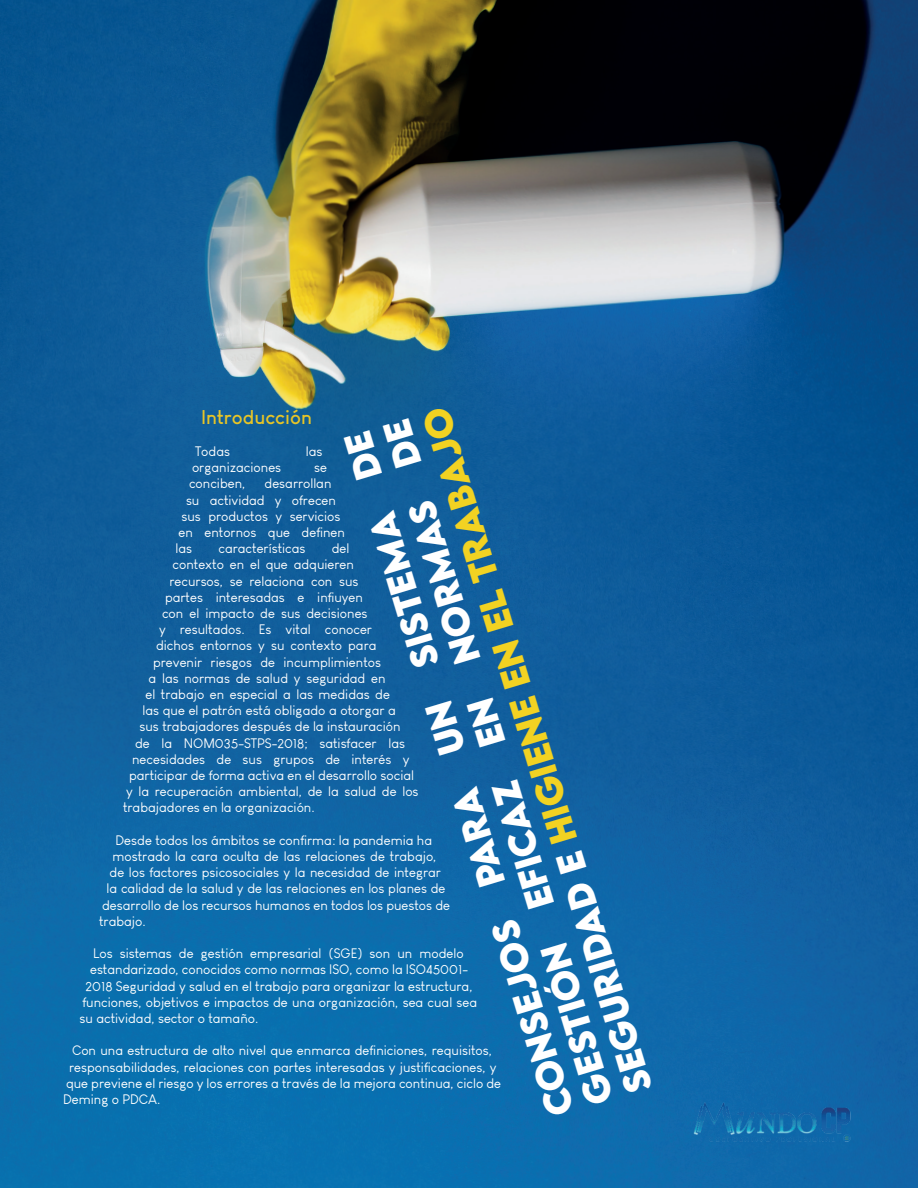
<style>
.page{position:relative;width:918px;height:1188px;background:#fff}
.page>*{position:absolute;margin:0;border:0;box-sizing:border-box;transform-origin:0 0}
.t1{font:700 34.05px/41.1px "LEMONMILK";color:#fff;text-align:justify}
.t2{font:700 19.5px "Louis George Cafe";color:#e8c526}
.t3{font:13.5px "Louis George Cafe";color:#fff}
.s1{color:#f2d222}
</style>
<div class="page">
<img style="left:0;top:0;width:918px;height:1188px">
<img style="left:671px;top:1094px;width:202px;height:56px">
<h1 class="t1" style="left:544px;top:1121px;width:715px;rotate:-107deg">Consejos para un sistema de gestión efic az en normas de seguridad e <span class="s1">higiene en el trabajo</span></h1>
<h2 class="t2" style="left:201px;top:404px;width:113px">Introducción</h2>
<p class="t3" style="left:195px;top:443px;width:37px">Todas</p>
<p class="t3" style="left:306px;top:443px;width:18px">las</p>
<p class="t3" style="left:192px;top:460px;width:91px">organizaciones</p>
<p class="t3" style="left:314px;top:460px;width:14px">se</p>
<p class="t3" style="left:189px;top:476px;width:58px">conciben,</p>
<p class="t3" style="left:265px;top:476px;width:68px">desarrollan</p>
<p class="t3" style="left:186px;top:492px;width:152px">su actividad y ofrecen</p>
<p class="t3" style="left:182px;top:508px;width:161px">sus productos y servicios</p>
<p class="t3" style="left:179px;top:524px;width:168px">en entornos que definen</p>
<p class="t3" style="left:176px;top:541px;width:18px">las</p>
<p class="t3" style="left:218px;top:541px;width:89px">características</p>
<p class="t3" style="left:332px;top:541px;width:19px">del</p>
<p class="t3" style="left:173px;top:557px;width:183px">contexto en el que adquieren</p>
<p class="t3" style="left:170px;top:573px;width:191px">recursos, se relaciona con sus</p>
<p class="t3" style="left:165px;top:589px;width:200px">partes interesadas e influyen</p>
<p class="t3" style="left:162px;top:605px;width:207px">con el impacto de sus decisiones</p>
<p class="t3" style="left:159px;top:622px;width:215px">y resultados. Es vital conocer</p>
<p class="t3" style="left:156px;top:638px;width:222px">dichos entornos y su contexto para</p>
<p class="t3" style="left:153px;top:654px;width:230px">prevenir riesgos de incumplimientos</p>
<p class="t3" style="left:149px;top:670px;width:239px">a las normas de salud y seguridad en</p>
<p class="t3" style="left:146px;top:686px;width:246px">el trabajo en especial a las medidas de</p>
<p class="t3" style="left:143px;top:703px;width:255px">las que el patrón está obligado a otorgar a</p>
<p class="t3" style="left:140px;top:719px;width:263px">sus trabajadores después de la instauración</p>
<p class="t3" style="left:135px;top:735px;width:271px">de la NOM035-STPS-2018; satisfacer las</p>
<p class="t3" style="left:132px;top:751px;width:279px">necesidades de sus grupos de interés y</p>
<p class="t3" style="left:129px;top:767px;width:287px">participar de forma activa en el desarrollo social</p>
<p class="t3" style="left:126px;top:784px;width:294px">y la recuperación ambiental, de la salud de los</p>
<p class="t3" style="left:123px;top:800px;width:193px">trabajadores en la organización.</p>
<p class="t3" style="left:116px;top:832px;width:318px">Desde todos los ámbitos se confirma: la pandemia ha</p>
<p class="t3" style="left:113px;top:848px;width:326px">mostrado la cara oculta de las relaciones de trabajo,</p>
<p class="t3" style="left:110px;top:865px;width:333px">de los factores psicosociales y la necesidad de integrar</p>
<p class="t3" style="left:107px;top:881px;width:341px">la calidad de la salud y de las relaciones en los planes de</p>
<p class="t3" style="left:102px;top:897px;width:350px">desarrollo de los recursos humanos en todos los puestos de</p>
<p class="t3" style="left:99px;top:913px;width:48px">trabajo.</p>
<p class="t3" style="left:93px;top:946px;width:372px">Los sistemas de gestión empresarial (SGE) son un modelo</p>
<p class="t3" style="left:90px;top:962px;width:379px">estandarizado, conocidos como normas ISO, como la ISO45001-</p>
<p class="t3" style="left:86px;top:978px;width:389px">2018 Seguridad y salud en el trabajo para organizar la estructura,</p>
<p class="t3" style="left:83px;top:994px;width:396px">funciones, objetivos e impactos de una organización, sea cual sea</p>
<p class="t3" style="left:80px;top:1010px;width:180px">su actividad, sector o tamaño.</p>
<p class="t3" style="left:72px;top:1043px;width:422px">Con una estructura de alto nivel que enmarca definiciones, requisitos,</p>
<p class="t3" style="left:69px;top:1059px;width:429px">responsabilidades, relaciones con partes interesadas y justificaciones, y</p>
<p class="t3" style="left:66px;top:1075px;width:437px">que previene el riesgo y los errores a través de la mejora continua, ciclo de</p>
<p class="t3" style="left:63px;top:1091px;width:99px">Deming o PDCA.</p>
</div>
